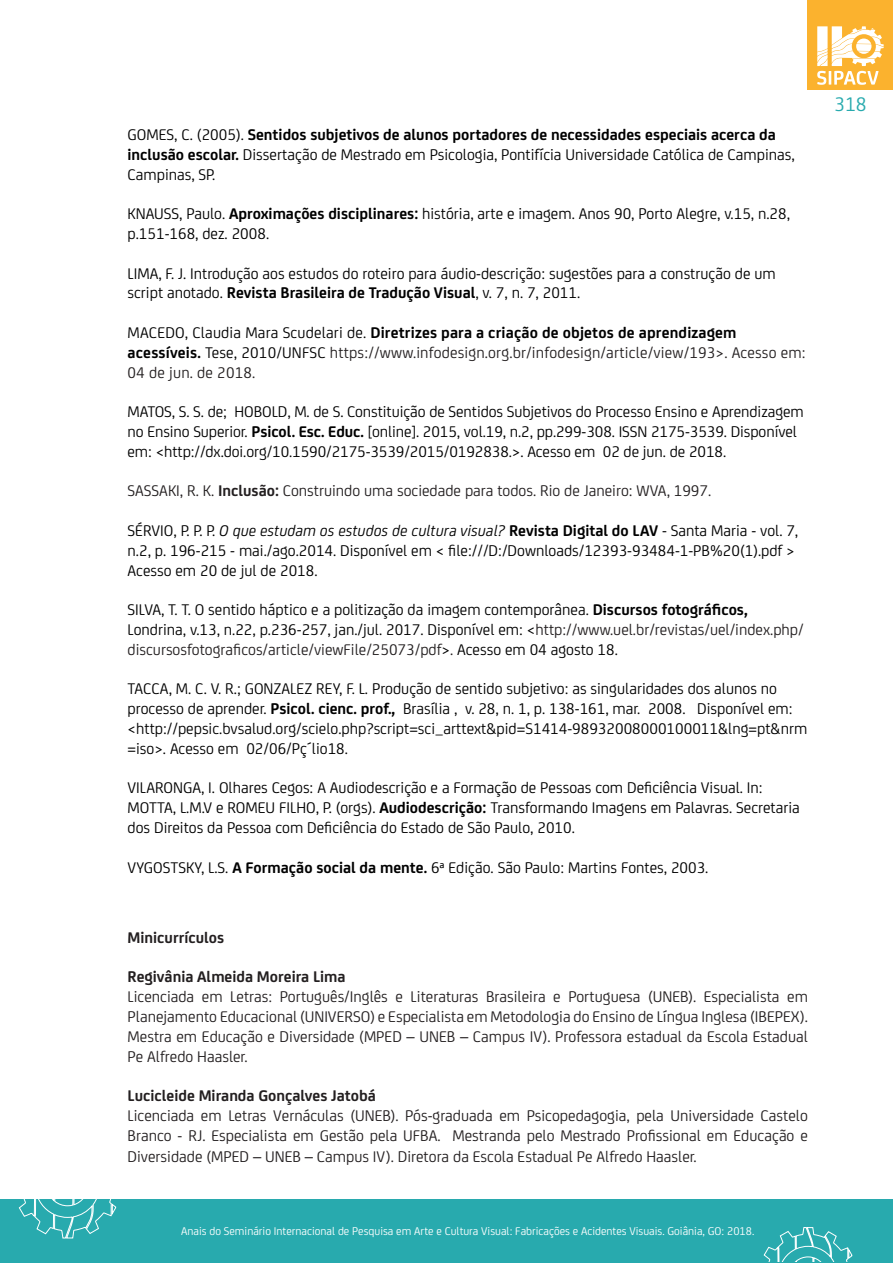
<style>
.page{position:relative;width:893px;height:1263px;background:#fff}
.page>*{position:absolute;margin:0;border:0;box-sizing:border-box;transform-origin:0 0}
.t1{font:21px "FS Joey";color:#28aaae}
.bibliografia{font:16.5px/19.8px "FS Joey";color:#000}
.resumo{font:16.5px/19.8px "FS Joey";color:#231f20;text-align:justify}
.bibliografia-2{font:16.5px/19.8px "FS Joey";letter-spacing:.01em;color:#231f20}
.resumo-2{font:700 16.5px "FS Joey";color:#231f20}
.t2{font:12px "FS Joey";color:#fff}
.s1{font-weight:700}
.s2{color:#000}
.s3{font-weight:700;color:#000}
.s4{font-style:italic}
.s5{color:#231f20}
</style>
<div class="page">
<div style="left:808px;top:0;width:85px;height:89px;background:#fbb22e"></div>
<svg style="left:817px;top:26px;width:67px;height:59px"></svg>
<div style="left:0;top:1199px;width:893px;height:64px;background:#28aaae"></div>
<svg style="left:18px;top:1199px;width:99px;height:40px"></svg>
<svg style="left:763px;top:1227px;width:90px;height:35px"></svg>
<p class="bibliografia" style="left:128px;top:124px;width:669px">GOMES, C. (2005). <span class="s1">Sentidos subjetivos de alunos portadores de necessidades especiais acerca da inclusão escolar.</span> Dissertação de Mestrado em Psicologia, Pontifícia Universidade Católica de Campinas,<br>Campinas, SP.</p>
<p class="bibliografia" style="left:128px;top:203px;width:664px">KNAUSS, Paulo. <span class="s1">Aproximações disciplinares:</span> história, arte e imagem. Anos 90, Porto Alegre, v.15, n.28, p.151-168, dez. 2008.</p>
<p class="bibliografia" style="left:128px;top:262px;width:650px">LIMA, F. J. Introdução aos estudos do roteiro para áudio-descrição: sugestões para a construção de um script anotado. <span class="s1">Revista Brasileira de Tradução Visual</span>, v. 7, n. 7, 2011.</p>
<p class="bibliografia-2" style="left:128px;top:322px;width:680px"><span class="s2">MACEDO, Claudia Mara Scudelari de.</span> <span class="s3">Diretrizes para a criação de objetos de aprendizagem acessíveis.</span> <span class="s2">Tese, 2010/UNFSC</span> https://www.infodesign.org.br/infodesign/article/view/193&gt;. Acesso em:<br>04 de jun. de 2018.</p>
<p class="bibliografia" style="left:128px;top:401px;width:678px">MATOS, S. S. de; HOBOLD, M. de S. Constituição de Sentidos Subjetivos do Processo Ensino e Aprendizagem no Ensino Superior. <span class="s1">Psicol. Esc. Educ.</span> [online]. 2015, vol.19, n.2, pp.299-308. ISSN 2175-3539. Disponível em: &lt;http://dx.doi.org/10.1590/2175-3539/2015/0192838.&gt;. Acesso em 02 de jun. de 2018.</p>
<p class="bibliografia-2" style="left:128px;top:480px;width:585px">SASSAKI, R. K. <span class="s1">Inclusão:</span> Construindo uma sociedade para todos. Rio de Janeiro: WVA, 1997.</p>
<p class="bibliografia" style="left:128px;top:520px;width:672px">SÉRVIO, P. P. P. <span class="s4">O que estudam os estudos de cultura visual?</span> <span class="s1">Revista Digital do LAV</span> - Santa Maria - vol. 7, n.2, p. 196-215 - mai./ago.2014. Disponível em &lt; file:///D:/Downloads/12393-93484-1-PB%20(1).pdf &gt;<br>Acesso em 20 de jul de 2018.</p>
<p class="bibliografia" style="left:128px;top:599px;width:678px">SILVA, T. T. O sentido háptico e a politização da imagem contemporânea. <span class="s1">Discursos fotográficos,<br></span>Londrina, v.13, n.22, p.236-257, jan./jul. 2017. Disponível em: &lt;<span class="s5">http://www.uel.br/revistas/uel/index.php/ discursosfotograficos/article/viewFile/25073/pdf</span>&gt;<span class="s5">.</span> Acesso em 04 agosto 18.</p>
<p class="bibliografia" style="left:128px;top:678px;width:681px">TACCA, M. C. V. R.; GONZALEZ REY, F. L. Produção de sentido subjetivo: as singularidades dos alunos no processo de aprender. <span class="s1">Psicol. cienc. prof.,</span> Brasília , v. 28, n. 1, p. 138-161, mar. 2008. Disponível em: &lt;http://pepsic.bvsalud.org/scielo.php?script=sci_arttext&amp;pid=S1414-98932008000100011&amp;lng=pt&amp;nrm =iso&gt;. Acesso em 02/06/Pç´lio18.</p>
<p class="bibliografia" style="left:128px;top:777px;width:674px">VILARONGA, I. Olhares Cegos: A Audiodescrição e a Formação de Pessoas com Deficiência Visual. In:<br>MOTTA, L.M.V e ROMEU FILHO, P. (orgs). <span class="s1">Audiodescrição:</span> Transformando Imagens em Palavras. Secretaria dos Direitos da Pessoa com Deficiência do Estado de São Paulo, 2010.</p>
<p class="bibliografia" style="left:128px;top:856px;width:582px">VYGOSTSKY, L.S. <span class="s1">A Formação social da mente.</span> 6ª Edição. São Paulo: Martins Fontes, 2003.</p>
<p class="resumo-2" style="left:128px;top:925px;width:98px">Minicurrículos</p>
<p class="resumo-2" style="left:128px;top:964px;width:220px">Regivânia Almeida Moreira Lima</p>
<p class="resumo" style="left:128px;top:986px;width:682px">Licenciada em Letras: Português/Inglês e Literaturas Brasileira e Portuguesa (UNEB). Especialista em Planejamento Educacional (UNIVERSO) e Especialista em Metodologia do Ensino de Língua Inglesa (IBEPEX).<br>Mestra em Educação e Diversidade (MPED – UNEB – Campus IV). Professora estadual da Escola Estadual Pe Alfredo Haasler.</p>
<p class="resumo-2" style="left:128px;top:1083px;width:250px">Lucicleide Miranda Gonçalves Jatobá</p>
<p class="resumo" style="left:128px;top:1105px;width:682px">Licenciada em Letras Vernáculas (UNEB). Pós-graduada em Psicopedagogia, pela Universidade Castelo<br>Branco - RJ. Especialista em Gestão pela UFBA. Mestranda pelo Mestrado Profissional em Educação e</p>
<p class="resumo" style="left:128px;top:1146px;width:571px">Diversidade (MPED – UNEB – Campus IV). Diretora da Escola Estadual Pe Alfredo Haasler.</p>
<p class="t2" style="left:181px;top:1223px;width:575px">Anais do Seminário Internacional de Pesquisa em Arte e Cultura Visual: Fabricações e Acidentes Visuais. Goiânia, GO: 2018.</p>
<p class="t1" style="left:834px;top:90px;width:34px">318</p>
</div>
